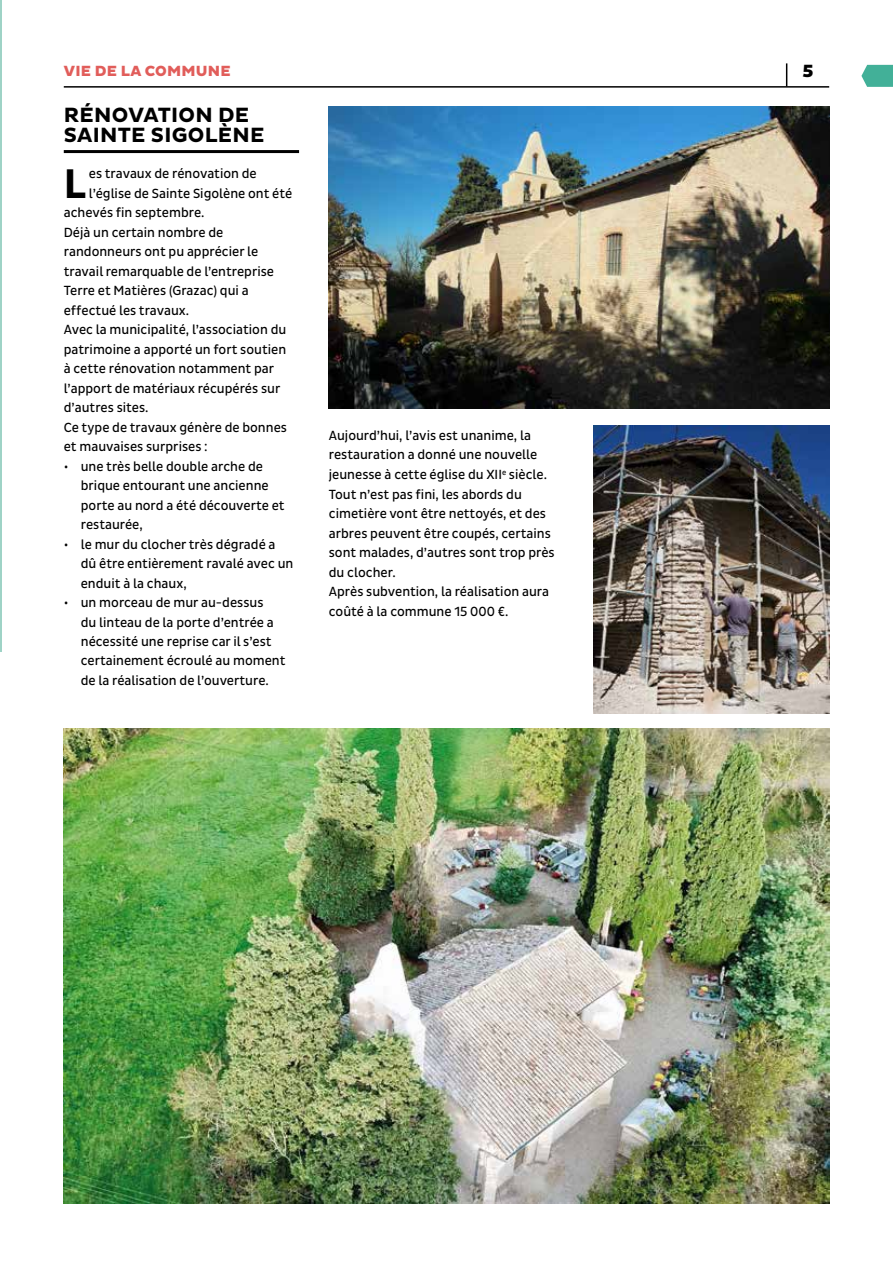
<style>
.page{position:relative;width:893px;height:1263px;background:#fff}
.page>*{position:absolute;margin:0;border:0;box-sizing:border-box;transform-origin:0 0}
.t1{font:700 42.15px "Pluto Sans Cond";color:#000}
.t2{font:700 21px/19.5px "Pluto Sans";letter-spacing:.015em;color:#000}
.t3{font:800 18px "Pluto Sans";color:#000}
.t4{font:800 15px "Pluto Sans";letter-spacing:.015em;color:#e15d5a}
.t5{font:13.5px/19.5px "Pluto Sans Cond";color:#000}
</style>
<div class="page">
<hr style="left:0;top:0;width:1px;height:652px;background:#9ed3c6">
<hr style="left:64px;top:86px;width:765px;height:2px;background:#000">
<svg style="left:786px;top:63px;width:1px;height:23px"></svg>
<svg style="left:861px;top:65px;width:32px;height:22px"></svg>
<hr style="left:64px;top:150px;width:235px;height:3px;background:#000">
<img style="left:329px;top:106px;width:500px;height:303px">
<img style="left:594px;top:425px;width:235px;height:288px">
<img style="left:64px;top:729px;width:765px;height:474px">
<p class="t4" style="left:64px;top:62px;width:168px">VIE DE LA COMMUNE</p>
<h3 class="t3" style="left:802px;top:61px;width:13px">5</h3>
<h2 class="t2" style="left:64px;top:106px;width:202px">RÉNOVATION DE<br>SAINTE SIGOLÈNE</h2>
<h1 class="t1" style="left:64px;top:159px;width:24px">L</h1>
<p class="t5" style="left:89px;top:164px;width:169px">es travaux de rénovation de</p>
<p class="t5" style="left:89px;top:183px;width:205px">l’église de Sainte Sigolène ont été</p>
<p class="t5" style="left:64px;top:203px;width:142px">achevés fin septembre.</p>
<p class="t5" style="left:64px;top:222px;width:161px">Déjà un certain nombre de</p>
<p class="t5" style="left:64px;top:242px;width:196px">randonneurs ont pu apprécier le</p>
<p class="t5" style="left:64px;top:261px;width:212px">travail remarquable de l’entreprise</p>
<p class="t5" style="left:64px;top:281px;width:186px">Terre et Matières (Grazac) qui a</p>
<p class="t5" style="left:64px;top:300px;width:127px">effectué les travaux.</p>
<p class="t5" style="left:64px;top:320px;width:224px">Avec la municipalité, l’association du</p>
<p class="t5" style="left:64px;top:339px;width:224px">patrimoine a apporté un fort soutien</p>
<p class="t5" style="left:64px;top:359px;width:212px">à cette rénovation notamment par</p>
<p class="t5" style="left:64px;top:378px;width:218px">l’apport de matériaux récupérés sur</p>
<p class="t5" style="left:64px;top:398px;width:86px">d’autres sites.</p>
<p class="t5" style="left:64px;top:417px;width:225px">Ce type de travaux génère de bonnes</p>
<p class="t5" style="left:64px;top:437px;width:146px">et mauvaises surprises :</p>
<p class="t5" style="left:81px;top:456px;width:205px;text-indent:-17px">• une très belle double arche de brique entourant une ancienne porte au nord a été découverte et restaurée,</p>
<p class="t5" style="left:81px;top:534px;width:214px;text-indent:-17px">• le mur du clocher très dégradé a dû être entièrement ravalé avec un enduit à la chaux,</p>
<p class="t5" style="left:81px;top:593px;width:206px;text-indent:-17px">• un morceau de mur au-dessus<br>du linteau de la porte d’entrée a nécessité une reprise car il s’est certainement écroulé au moment de la réalisation de l’ouverture.</p>
<p class="t5" style="left:329px;top:426px;width:227px">Aujourd’hui, l’avis est unanime, la restauration a donné une nouvelle jeunesse à cette église du XII<sup>e</sup> siècle.<br>Tout n’est pas fini, les abords du cimetière vont être nettoyés, et des arbres peuvent être coupés, certains sont malades, d’autres sont trop près du clocher.<br>Après subvention, la réalisation aura coûté à la commune 15 000 €.</p>
</div>
